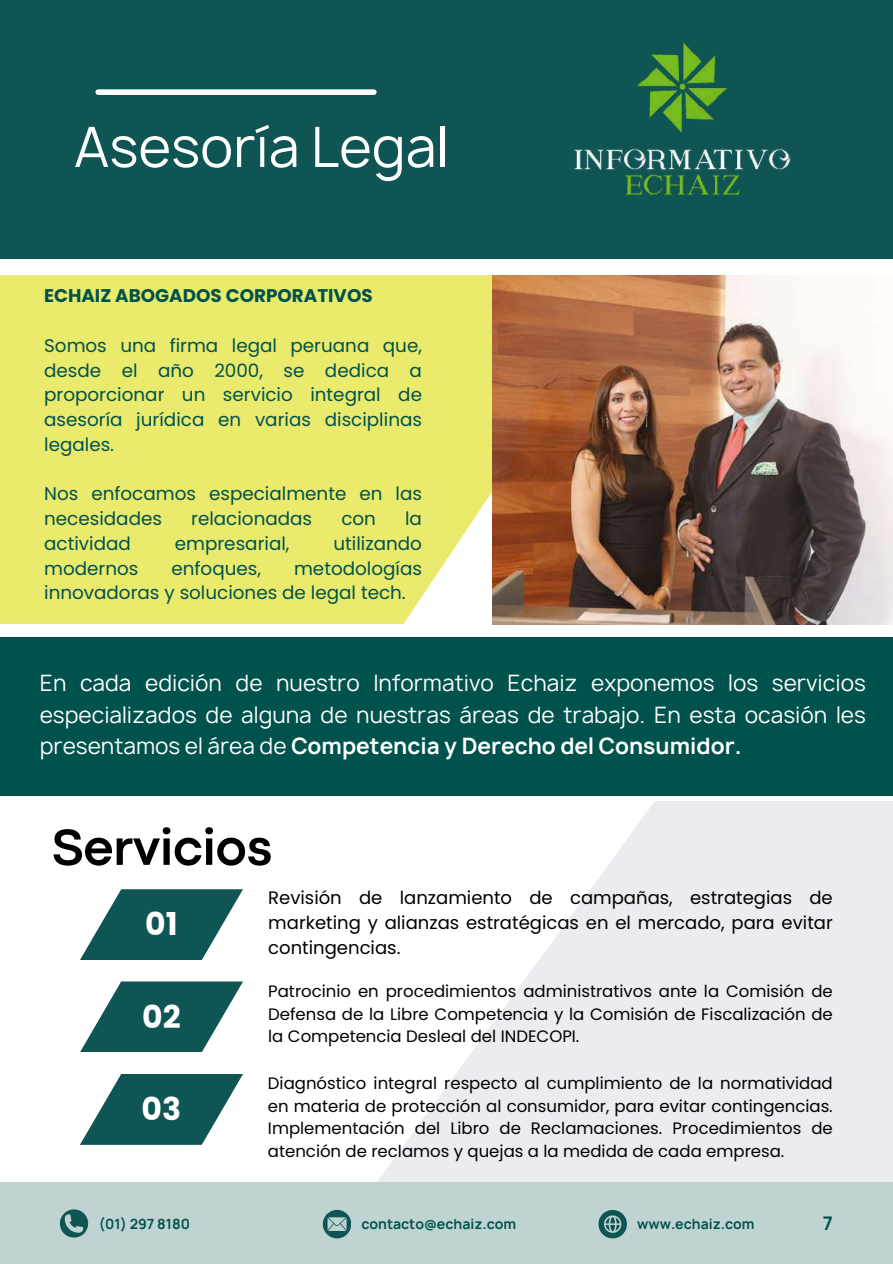
<style>
.page{position:relative;width:893px;height:1264px;background:#fff}
.page>*{position:absolute;margin:0;border:0;box-sizing:border-box;transform-origin:0 0}
.t1{font:53.4px "Manrope";color:#fff}
.t2{font:700 52.65px "Codec Pro";letter-spacing:-.01em;color:#000}
.t3{font:700 31.5px "Poppins";color:#fff}
.t4{font:21.75px/31.5px "Manrope";color:#fff;text-align:justify}
.t5{font:18.3px/24.8px "Poppins";color:#00524c}
.t6{font:700 18.3px "Poppins";color:#00524c}
.t7{font:18px/24.8px "Poppins";color:#000;text-align:justify}
.t8{font:700 18px "Manrope";color:#00524c}
.t9{font:16.5px/22.5px "Poppins";color:#000;text-align:justify}
.t10{font:700 13.5px "Manrope";color:#00524c}
.s1{font-weight:700}
</style>
<div class="page">
<div style="left:0;top:0;width:892px;height:259px;background:#0f5554"></div>
<div style="left:98px;top:89px;width:276px;height:6px;background:#fff"></div>
<div style="left:285px;top:801px;width:607px;height:462px;background:linear-gradient(to right,#fff,#e5e7ec)"></div>
<div style="left:0;top:1182px;width:892px;height:81px;background:#bfd4d2"></div>
<img style="left:574px;top:42px;width:217px;height:153px">
<svg style="left:60px;top:1209px;width:28px;height:29px"></svg>
<svg style="left:323px;top:1209px;width:28px;height:28px"></svg>
<svg style="left:598px;top:1210px;width:28px;height:27px"></svg>
<svg style="left:80px;top:889px;width:163px;height:71px"></svg>
<svg style="left:80px;top:981px;width:163px;height:71px"></svg>
<svg style="left:80px;top:1074px;width:163px;height:70px"></svg>
<div style="left:0;top:275px;width:492px;height:349px;background:#eaea6c"></div>
<img style="left:492px;top:275px;width:400px;height:349px">
<div style="left:0;top:637px;width:892px;height:158px;background:#00524c"></div>
<h1 class="t1" style="left:74px;top:110px;width:376px">Asesoría Legal</h1>
<p class="t6" style="left:44px;top:283px;width:330px">ECHAIZ ABOGADOS CORPORATIVOS</p>
<p class="t5" style="left:44px;top:333px;width:379px;text-align:justify">Somos una firma legal peruana que, desde el año 2000, se dedica a proporcionar un servicio integral de asesoría jurídica en varias disciplinas legales.</p>
<p class="t5" style="left:44px;top:481px;width:379px">Nos enfocamos especialmente en las necesidades</p>
<p class="t5" style="left:191px;top:506px;width:122px">relacionadas</p>
<p class="t5" style="left:341px;top:506px;width:36px">con</p>
<p class="t5" style="left:405px;top:506px;width:18px">la</p>
<p class="t5" style="left:44px;top:531px;width:88px">actividad</p>
<p class="t5" style="left:175px;top:531px;width:116px">empresarial,</p>
<p class="t5" style="left:333px;top:531px;width:90px">utilizando</p>
<p class="t5" style="left:44px;top:556px;width:96px">modernos</p>
<p class="t5" style="left:171px;top:556px;width:91px">enfoques,</p>
<p class="t5" style="left:44px;top:556px;width:379px;text-indent:250px">metodologías innovadoras y soluciones de legal tech.</p>
<h3 class="t4" style="left:40px;top:667px;width:827px">En cada edición de nuestro Informativo Echaiz exponemos los servicios especializados de alguna de nuestras áreas de trabajo. En esta ocasión les presentamos el área de <span class="s1">Competencia y Derecho del Consumidor.</span></h3>
<h2 class="t2" style="left:52px;top:828px;width:222px">Servicios</h2>
<p class="t7" style="left:268px;top:885px;width:566px">Revisión de lanzamiento de campañas, estrategias de marketing y alianzas estratégicas en el mercado, para evitar contingencias.</p>
<p class="t9" style="left:268px;top:980px;width:566px">Patrocinio en procedimientos administrativos ante la Comisión de Defensa de la Libre Competencia y la Comisión de Fiscalización de la Competencia Desleal del INDECOPI.</p>
<p class="t9" style="left:268px;top:1072px;width:566px">Diagnóstico integral respecto al cumplimiento de la normatividad en materia de protección al consumidor, para evitar contingencias.<br>Implementación del Libro de Reclamaciones. Procedimientos de atención de reclamos y quejas a la medida de cada empresa.</p>
<h3 class="t3" style="left:145px;top:902px;width:34px">01</h3>
<h3 class="t3" style="left:142px;top:994px;width:40px">02</h3>
<h3 class="t3" style="left:142px;top:1086px;width:41px">03</h3>
<p class="t10" style="left:99px;top:1214px;width:93px">(01) 297 8180</p>
<p class="t10" style="left:361px;top:1214px;width:156px">contacto@echaiz.com</p>
<p class="t10" style="left:637px;top:1214px;width:119px">www.echaiz.com</p>
<p class="t8" style="left:822px;top:1211px;width:12px">7</p>
</div>
